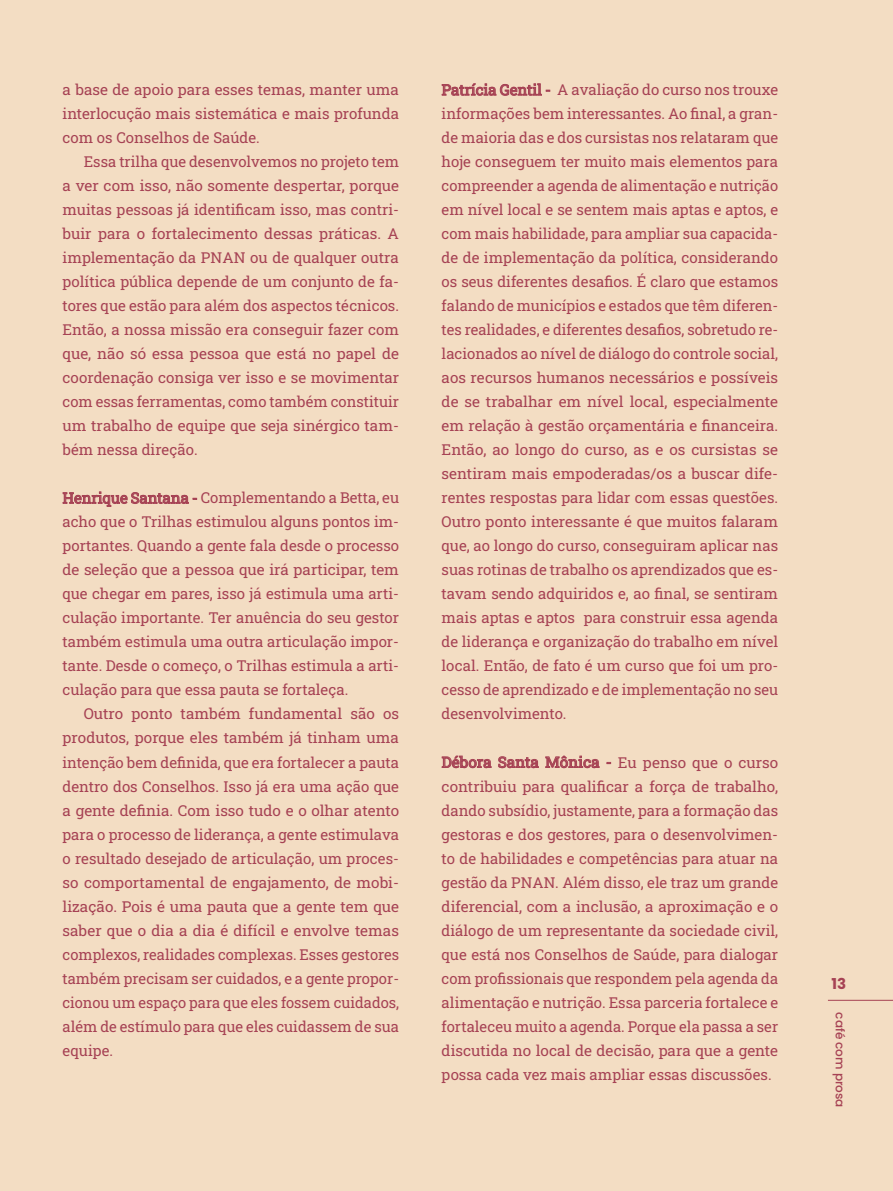
<style>
.page{position:relative;width:893px;height:1191px;background:#f3ddc3}
.page>*{position:absolute;margin:0;border:0;box-sizing:border-box;transform-origin:0 0}
.t1{font:15px/24px "Roboto Slab";color:#a64254;text-align:justify}
.t2{font:700 15px "Poppins";color:#a64254}
.t3{font:500 12px "Poppins";color:#a64254}
</style>
<div class="page">
<hr style="left:828px;top:1000px;width:65px;height:1px;background:#a64254">
<svg style="left:62px;top:491px;width:135px;height:16px"></svg>
<svg style="left:441px;top:83px;width:109px;height:13px"></svg>
<svg style="left:441px;top:755px;width:51px;height:13px"></svg>
<svg style="left:498px;top:756px;width:41px;height:12px"></svg>
<svg style="left:545px;top:755px;width:55px;height:13px"></svg>
<p class="t1" style="left:63px;top:77px;width:338px">a base de apoio para esses temas, manter uma interlocução mais sistemática e mais profunda com os Conselhos de Saúde.</p>
<p class="t1" style="left:63px;top:149px;width:338px;text-indent:21px">Essa trilha que desenvolvemos no projeto tem a ver com isso, não somente despertar, porque muitas pessoas já identificam isso, mas contri&shy;buir para o fortalecimento dessas práticas. A implementação da PNAN ou de qualquer outra política pública depende de um conjunto de fa&shy;tores que estão para além dos aspectos técnicos.<br>Então, a nossa missão era conseguir fazer com que, não só essa pessoa que está no papel de coordenação consiga ver isso e se movimentar com essas ferramentas, como também constituir um trabalho de equipe que seja sinérgico tam&shy;bém nessa direção.</p>
<p class="t1" style="left:63px;top:485px;width:338px">Henrique Santana - Complementando a Betta, eu acho que o Trilhas estimulou alguns pontos im&shy;portantes. Quando a gente fala desde o processo de seleção que a pessoa que irá participar, tem que chegar em pares, isso já estimula uma arti&shy;culação importante. Ter anuência do seu gestor também estimula uma outra articulação impor&shy;tante. Desde o começo, o Trilhas estimula a arti&shy;culação para que essa pauta se fortaleça.</p>
<p class="t1" style="left:63px;top:701px;width:338px;text-indent:21px">Outro ponto também fundamental são os produtos, porque eles também já tinham uma intenção bem definida, que era fortalecer a pauta dentro dos Conselhos. Isso já era uma ação que a gente definia. Com isso tudo e o olhar atento para o processo de liderança, a gente estimulava o resultado desejado de articulação, um proces&shy;so comportamental de engajamento, de mobi&shy;lização. Pois é uma pauta que a gente tem que saber que o dia a dia é difícil e envolve temas complexos, realidades complexas. Esses gestores também precisam ser cuidados, e a gente propor&shy;cionou um espaço para que eles fossem cuidados, além de estímulo para que eles cuidassem de sua equipe.</p>
<p class="t1" style="left:442px;top:77px;width:338px">Patrícia Gentil - A avaliação do curso nos trouxe informações bem interessantes. Ao final, a gran&shy;de maioria das e dos cursistas nos relataram que hoje conseguem ter muito mais elementos para compreender a agenda de alimentação e nutrição em nível local e se sentem mais aptas e aptos, e com mais habilidade, para ampliar sua capacida&shy;de de implementação da política, considerando os seus diferentes desafios. É claro que estamos falando de municípios e estados que têm diferen&shy;tes realidades, e diferentes desafios, sobretudo re&shy;lacionados ao nível de diálogo do controle social, aos recursos humanos necessários e possíveis de se trabalhar em nível local, especialmente em relação à gestão orçamentária e financeira.<br>Então, ao longo do curso, as e os cursistas se sentiram mais empoderadas/os a buscar dife&shy;rentes respostas para lidar com essas questões.<br>Outro ponto interessante é que muitos falaram que, ao longo do curso, conseguiram aplicar nas suas rotinas de trabalho os aprendizados que es&shy;tavam sendo adquiridos e, ao final, se sentiram mais aptas e aptos para construir essa agenda de liderança e organização do trabalho em nível local. Então, de fato é um curso que foi um pro&shy;cesso de aprendizado e de implementação no seu desenvolvimento.</p>
<p class="t1" style="left:442px;top:749px;width:338px">Débora Santa Mônica - Eu penso que o curso contribuiu para qualificar a força de trabalho, dando subsídio, justamente, para a formação das gestoras e dos gestores, para o desenvolvimen&shy;to de habilidades e competências para atuar na gestão da PNAN. Além disso, ele traz um grande diferencial, com a inclusão, a aproximação e o diálogo de um representante da sociedade civil, que está nos Conselhos de Saúde, para dialogar com profissionais que respondem pela agenda da alimentação e nutrição. Essa parceria fortalece e fortaleceu muito a agenda. Porque ela passa a ser discutida no local de decisão, para que a gente possa cada vez mais ampliar essas discussões.</p>
<p class="t2" style="left:832px;top:975px;width:16px">13</p>
<p class="t3" style="left:847px;top:1012px;width:97px;rotate:90deg">café com prosa</p>
</div>
